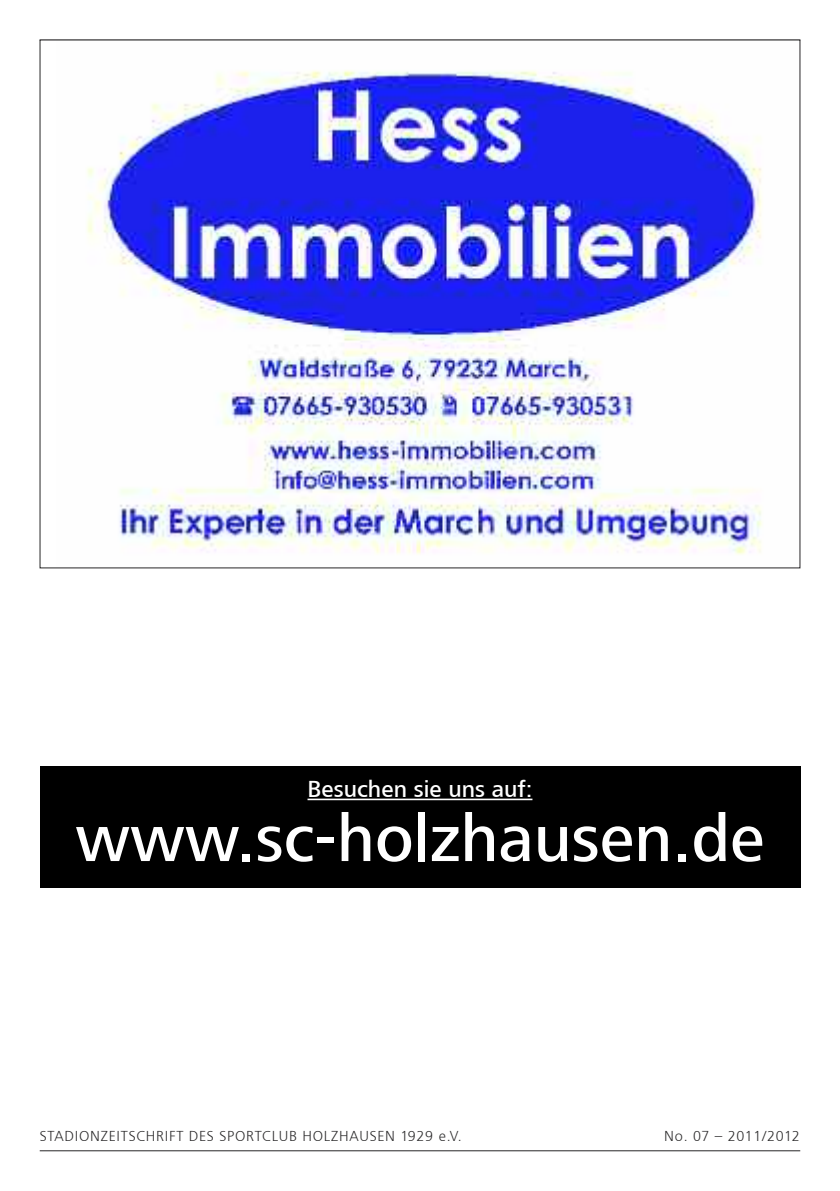
<style>
.page{position:relative;width:840px;height:1191px;background:#fff}
.page>*{position:absolute;margin:0;border:0;box-sizing:border-box;transform-origin:0 0}
.t1{font:500 68px "Lino Frutiger Next";color:#fff}
.t2{font:500 24px "Lino Frutiger Next";color:#fff}
.t3{font:300 15px "Lino Frutiger Next";letter-spacing:.05em;color:#272627}
</style>
<div class="page">
<hr style="left:40px;top:1150px;width:759px;height:1px;background:#272627">
<div style="left:40px;top:766px;width:759px;height:121px;background:#000"></div>
<hr style="left:307px;top:798px;width:225px;height:2px;background:#fff">
<img style="left:87px;top:70px;width:675px;height:485px">
<h2 class="t2" style="left:307px;top:775px;width:226px">Besuchen sie uns auf:</h2>
<h1 class="t1" style="left:75px;top:800px;width:690px">www.sc-holzhausen.de</h1>
<p class="t3" style="left:40px;top:1128px;width:423px">STADIONZEITSCHRIFT DES SPORTCLUB HOLZHAUSEN 1929 E.V.</p>
<p class="t3" style="left:663px;top:1128px;width:137px">NO. 07 – 2011/2012</p>
</div>
